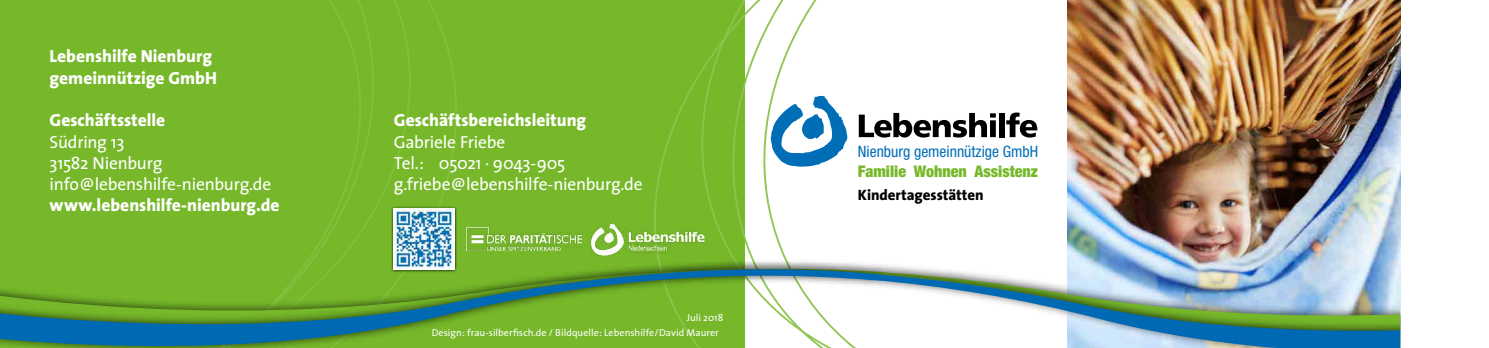
<style>
.page{position:relative;width:1489px;height:348px;background:#fff}
.page>*{position:absolute;margin:0;border:0;box-sizing:border-box;transform-origin:0 0}
.t1{font:17.5px/21.2px "The Sans";letter-spacing:-.015em;color:#fff}
.t2{font:800 17.5px/21.2px "The Sans";color:#fff}
.t3{font:900 condensed 16px "Helvetica Neue";color:#76b82a}
.t4{font:condensed 15.62px "Helvetica Neue";color:#006eb7}
.t5{font:800 15px "The Sans";letter-spacing:-.005em;color:#000}
.t6{font:10px "The Sans";letter-spacing:.005em;color:#fff}
.s1{font-family:"Myriad"}
</style>
<div class="page">
<div style="left:0;top:0;width:744px;height:347px;background:#76b82a"></div>
<svg style="left:744px;top:0;width:272px;height:247px"></svg>
<svg style="left:316px;top:0;width:119px;height:247px"></svg>
<svg style="left:654px;top:99px;width:31px;height:124px"></svg>
<svg style="left:685px;top:1px;width:59px;height:246px"></svg>
<img style="left:1067px;top:0;width:333px;height:252px">
<img style="left:306px;top:252px;width:1094px;height:11px">
<svg style="left:0;top:263px;width:1400px;height:84px"></svg>
<svg style="left:770px;top:96px;width:77px;height:70px"></svg>
<svg style="left:858px;top:113px;width:137px;height:24px"></svg>
<div style="left:998px;top:113px;width:6px;height:24px;background:#000"></div>
<svg style="left:1006px;top:112px;width:31px;height:25px"></svg>
<img style="left:466px;top:227px;width:115px;height:23px">
<img style="left:590px;top:223px;width:115px;height:32px">
<svg style="left:390px;top:205px;width:67px;height:67px"></svg>
<img style="left:393px;top:208px;width:61px;height:61px">
<p class="t2" style="left:50px;top:45px;width:169px">Lebenshilfe Nienburg gemeinnützige GmbH</p>
<p class="t2" style="left:50px;top:109px;width:117px">Geschäftsstelle</p>
<p class="t1" style="left:50px;top:130px;width:223px">Südring 13<br>31582 Nienburg info@lebenshilfe-nienburg.de</p>
<p class="t2" style="left:50px;top:194px;width:231px">www.lebenshilfe-nienburg.de</p>
<p class="t2" style="left:394px;top:109px;width:194px">Geschäftsbereichsleitung</p>
<p class="t1" style="left:394px;top:130px;width:250px">Gabriele Friebe<br>Tel.: 05021 <span class="s1">·</span> 9043-905 g.friebe@lebenshilfe-nienburg.de</p>
<p class="t6" style="left:686px;top:308px;width:38px">Juli 2018</p>
<p class="t6" style="left:431px;top:323px;width:288px">Design: frau-silberfisch.de / Bildquelle: Lebenshilfe/David Maurer</p>
<p class="t4" style="left:857px;top:142px;width:182px">Nienburg gemeinnützige GmbH</p>
<p class="t3" style="left:857px;top:161px;width:182px">Familie Wohnen Assistenz</p>
<p class="t5" style="left:857px;top:182px;width:127px">Kindertagesstätten</p>
</div>
